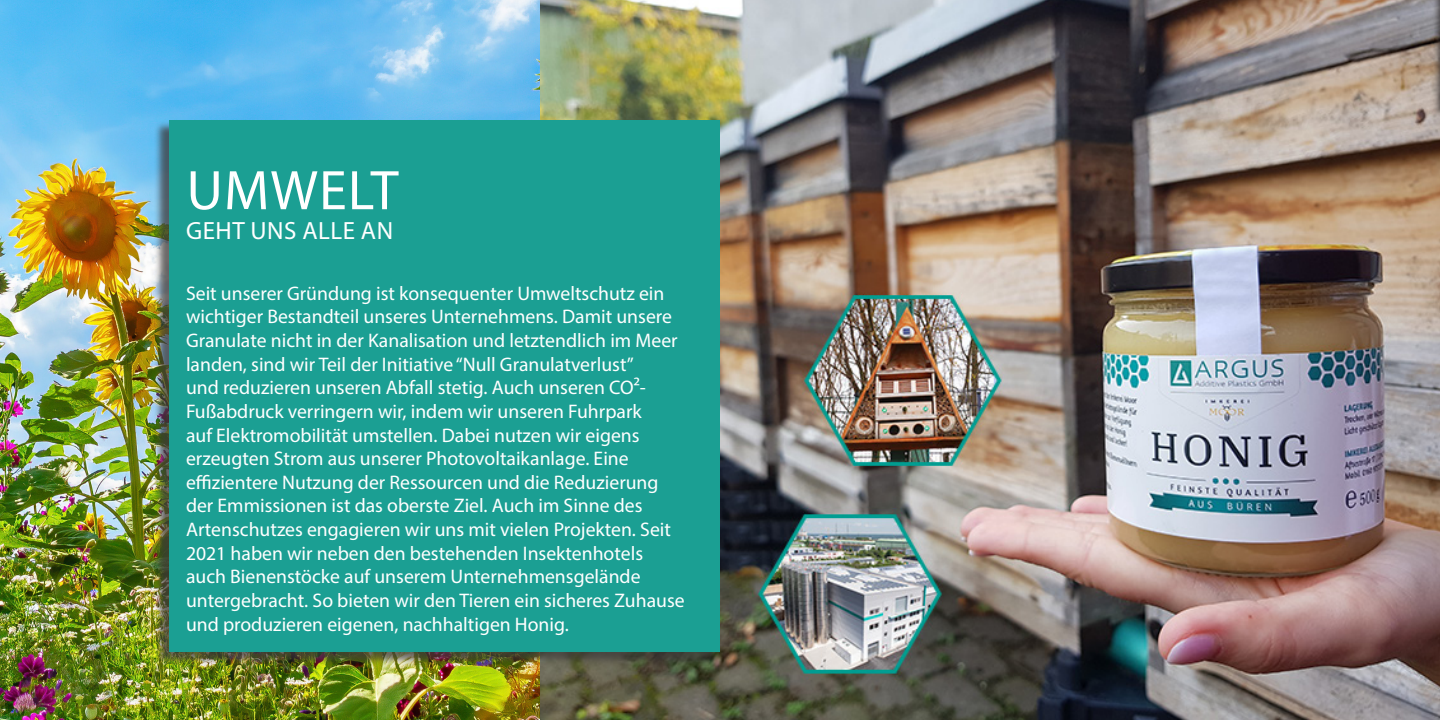
<style>
.page{position:relative;width:1440px;height:720px;background:#fff}
.page>*{position:absolute;margin:0;border:0;box-sizing:border-box;transform-origin:0 0}
.Titel{font:56.25px "Myriad Pro";letter-spacing:.02em;color:#fff}
.Titel-2{font:25px "Myriad Pro";letter-spacing:.02em;color:#fff}
.Textkörper{font:19.75px/23.6px "Myriad Pro";color:#fff}
</style>
<div class="page">
<img style="left:540px;top:0;width:900px;height:720px">
<img style="left:0;top:0;width:540px;height:720px">
<div style="left:153px;top:121px;width:565px;height:545px;background:#3d3a39;opacity:.75"></div>
<div style="left:170px;top:120px;width:550px;height:531px;background:#1b9f93"></div>
<hr style="left:1439px;top:522px;width:1px;height:198px;background:#231f20;opacity:.75">
<hr style="left:1439px;top:540px;width:1px;height:180px;background:#1b9f93">
<div style="left:1432px;top:0;width:8px;height:119px;background:#231f20;opacity:.75"></div>
<hr style="left:1439px;top:0;width:1px;height:124px;background:#1b9f93">
<p class="Titel" style="left:186px;top:156px;width:214px">UMWELT</p>
<p class="Titel-2" style="left:186px;top:215px;width:208px">GEHT UNS ALLE AN</p>
<p class="Textkörper" style="left:186px;top:281px;width:500px">Seit unserer Gründung ist konsequenter Umweltschutz ein wichtiger Bestandteil unseres Unternehmens. Damit unsere Granulate nicht in der Kanalisation und letztendlich im Meer landen, sind wir Teil der Initiative “Null Granulatverlust”<br>und reduzieren unseren Abfall stetig. Auch unseren CO²- Fußabdruck verringern wir, indem wir unseren Fuhrpark<br>auf Elektromobilität umstellen. Dabei nutzen wir eigens erzeugten Strom aus unserer Photovoltaikanlage. Eine effizientere Nutzung der Ressourcen und die Reduzierung der Emmissionen ist das oberste Ziel. Auch im Sinne des Artenschutzes engagieren wir uns mit vielen Projekten. Seit 2021 haben wir neben den bestehenden Insektenhotels auch Bienenstöcke auf unserem Unternehmensgelände untergebracht. So bieten wir den Tieren ein sicheres Zuhause und produzieren eigenen, nachhaltigen Honig.</p>
</div>
